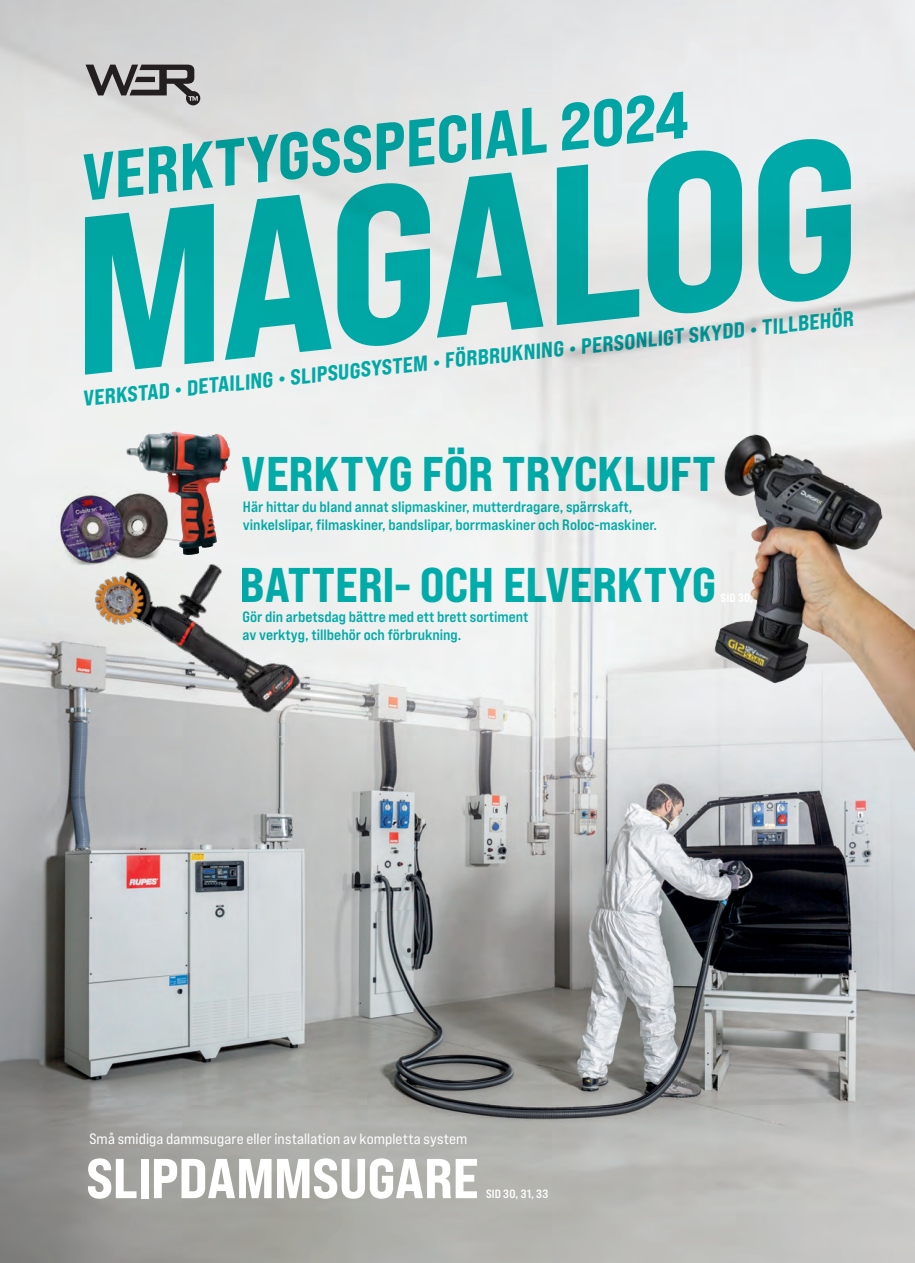
<style>
.page{position:relative;width:915px;height:1263px;background:#fff}
.page>*{position:absolute;margin:0;border:0;box-sizing:border-box;transform-origin:0 0}
.t1{font:223.65px "Bebas Neue Pro Exp Eb";color:#00b5b3}
.t2{font:65.85px "Bebas Neue Pro Exp Eb";color:#00b5b3}
.t3{font:56.1px "Bebas Neue Pro Exp Eb";letter-spacing:-.01em;color:#fff}
.t4{font:48.75px "Bebas Neue Pro Exp Eb";letter-spacing:-.005em;color:#00b5b3}
.t5{font:21.6px "Bebas Neue Pro Exp Eb";color:#00b5b3}
.t6{font:15px/18px "Bebas Neue Pro Exp Bd";color:#00b5b3}
.t7{font:15px "Bebas Neue Pro Exp Rg";letter-spacing:.005em;color:#fff}
.t8{font:12px "Bebas Neue Pro Exp Bd";letter-spacing:.025em;color:#fff}
</style>
<div class="page">
<img style="left:0;top:0;width:914px;height:1263px">
<svg style="left:85px;top:65px;width:115px;height:40px"></svg>
<img style="left:126px;top:432px;width:91px;height:83px">
<img style="left:63px;top:515px;width:277px;height:231px">
<img style="left:51px;top:486px;width:125px;height:85px">
<img style="left:617px;top:393px;width:297px;height:422px">
<h2 class="t2" style="left:75px;top:137px;width:611px;rotate:-6deg">VERKTYGSSPECIAL 2024</h2>
<h1 class="t1" style="left:50px;top:159px;width:793px;rotate:-6deg">MAGALOG</h1>
<h3 class="t5" style="left:81px;top:385px;width:776px;rotate:-6deg">VERKSTAD • DETAILING • SLIPSUGSYSTEM • FÖRBRUKNING • PERSONLIGT SKYDD • TILLBEHÖR</h3>
<h3 class="t4" style="left:242px;top:444px;width:475px">VERKTYG FÖR TRYCKLUFT</h3>
<p class="t6" style="left:243px;top:497px;width:415px">Här hittar du bland annat slipmaskiner, mutterdragare, spärrskaft, vinkelslipar, filmaskiner, bandslipar, borrmaskiner och Roloc-maskiner.</p>
<h3 class="t4" style="left:239px;top:554px;width:478px">BATTERI- OCH ELVERKTYG</h3>
<p class="t6" style="left:242px;top:608px;width:287px">Gör din arbetsdag bättre med ett brett sortiment av verktyg, tillbehör och förbrukning.</p>
<p class="t7" style="left:89px;top:1129px;width:379px">Små smidiga dammsugare eller installation av kompletta system</p>
<h3 class="t3" style="left:86px;top:1143px;width:394px">SLIPDAMMSUGARE</h3>
<p class="t8" style="left:486px;top:1186px;width:64px">SID 30, 31, 33</p>
</div>
